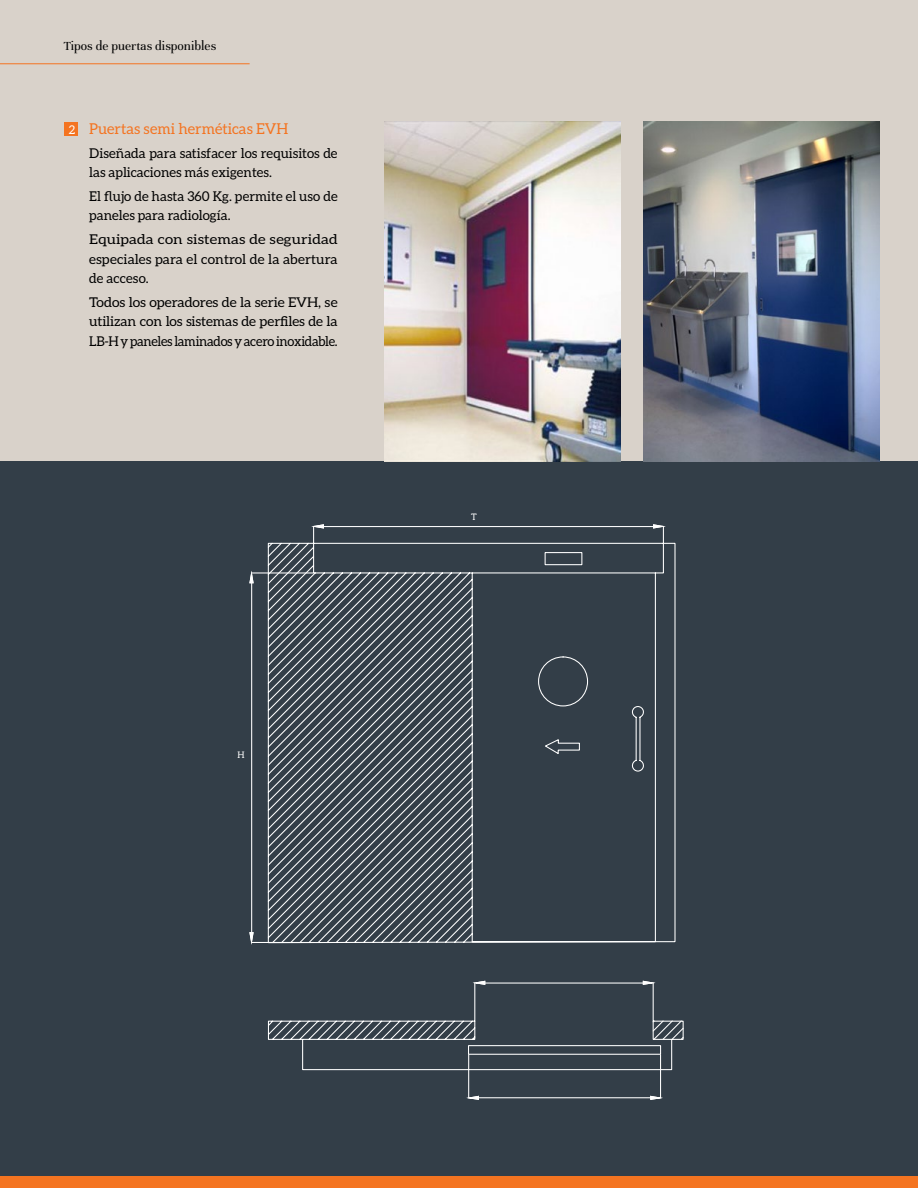
<style>
.page{position:relative;width:918px;height:1188px;background:#fff}
.page>*{position:absolute;margin:0;border:0;box-sizing:border-box;transform-origin:0 0}
.t1{font:15px "Aleo";color:#f47421}
.t2{font:13.5px/19.5px "Aleo";color:#000}
.t3{font:13.5px/19.5px "Aleo";color:#000;text-align:justify;scale:1.05 1}
.t4{font:13.5px/19.5px "Aleo";color:#000;text-align:justify;scale:1.13 1}
.t5{font:13.5px "Unna";color:#000}
.t6{font:12px "Aleo";color:#fff}
.t7{font:9px "Aleo";color:#fff}
</style>
<div class="page">
<div style="left:0;top:0;width:918px;height:478px;background:#d9d2ca"></div>
<div style="left:0;top:461px;width:918px;height:727px;background:#333e48"></div>
<hr style="left:0;top:63px;width:250px;height:1px;background:#f47421">
<div style="left:0;top:1177px;width:918px;height:11px;background:#f47421"></div>
<svg style="left:267px;top:526px;width:409px;height:418px"></svg>
<svg style="left:308px;top:524px;width:17px;height:5px"></svg>
<svg style="left:652px;top:524px;width:17px;height:5px"></svg>
<hr style="left:251px;top:572px;width:62px;height:2px;background:#fff">
<hr style="left:251px;top:942px;width:63px;height:1px;background:#fff">
<hr style="left:251px;top:583px;width:1px;height:349px;background:#fff">
<svg style="left:249px;top:571px;width:5px;height:13px"></svg>
<svg style="left:249px;top:931px;width:5px;height:14px"></svg>
<svg style="left:267px;top:980px;width:417px;height:91px"></svg>
<hr style="left:468px;top:1055px;width:1px;height:43px;background:#fff">
<hr style="left:660px;top:1055px;width:1px;height:43px;background:#fff">
<hr style="left:479px;top:1097px;width:171px;height:1px;background:#fff">
<svg style="left:466px;top:1095px;width:14px;height:5px"></svg>
<svg style="left:650px;top:1095px;width:13px;height:5px"></svg>
<div style="left:64px;top:122px;width:14px;height:14px;background:#f47421"></div>
<img style="left:384px;top:122px;width:236px;height:339px">
<img style="left:644px;top:122px;width:236px;height:339px">
<p class="t5" style="left:64px;top:38px;width:154px">Tipos de puertas disponibles</p>
<p class="t6" style="left:69px;top:123px;width:8px">2</p>
<p class="t1" style="left:89px;top:120px;width:201px">Puertas semi herméticas EVH</p>
<p class="t2" style="left:89px;top:143px;width:250px">Diseñada para satisfacer los requisitos de las aplicaciones más exigentes.</p>
<p class="t2" style="left:89px;top:186px;width:250px">El flujo de hasta 360 Kg. permite el uso de paneles para radiología.</p>
<p class="t4" style="left:89px;top:229px;width:221px">Equipada con sistemas de seguridad especiales para el control de la abertura de acceso.</p>
<p class="t3" style="left:89px;top:292px;width:238px">Todos los operadores de la serie EVH, se utilizan con los sistemas de perfiles de la LB-H y paneles laminados y acero inoxidable.</p>
<p class="t7" style="left:238px;top:749px;width:9px">H</p>
<p class="t7" style="left:471px;top:512px;width:7px">T</p>
</div>
